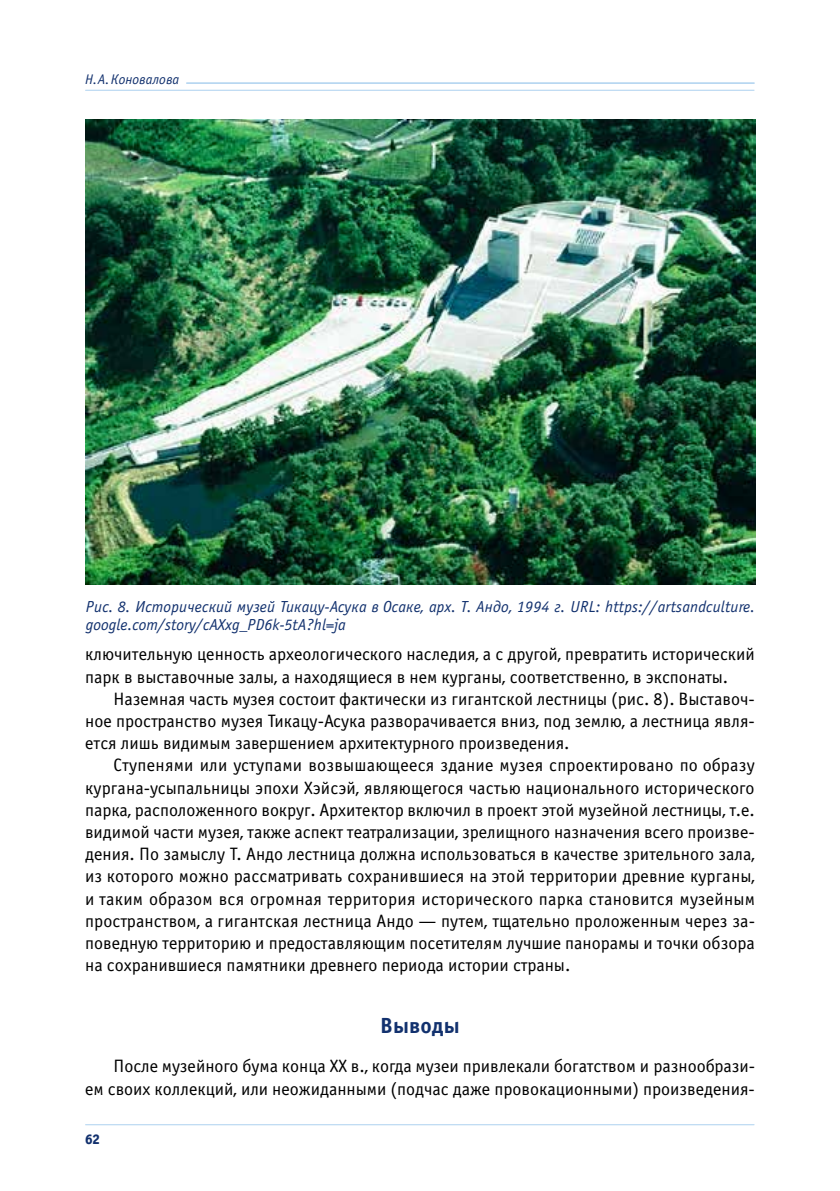
<style>
.page{position:relative;width:840px;height:1191px;background:#fff}
.page>*{position:absolute;margin:0;border:0;box-sizing:border-box;transform-origin:0 0}
.t1{font:700 22px "Officina Sans C";color:#12316e}
.t2{font:18px/22.2px "Officina Sans C";color:#000;text-align:justify}
.t3{font:italic 16px/18px "Officina Sans C";letter-spacing:.01em;color:#12316e}
.t4{font:italic 14px "Officina Sans C";color:#12316e}
.t5{font:14px "Officina Sans Extra Bold C";color:#12316e}
</style>
<div class="page">
<img style="left:85px;top:119px;width:669px;height:465px">
<hr style="left:85px;top:90px;width:668px;height:1px;background:#add1ef">
<hr style="left:187px;top:82px;width:566px;height:2px;background:#add1ef">
<hr style="left:85px;top:1124px;width:668px;height:1px;background:#add1ef">
<p class="t4" style="left:85px;top:72px;width:96px">Н. А.Коновалова</p>
<p class="t3" style="left:86px;top:597px;width:670px">Рис. 8. Исторический музей Тикацу-Асука в Осаке, арх. Т. Андо, 1994 г. URL: https://artsandculture. google.com/story/cAXxg_PD6k-5tA?hl=ja</p>
<p class="t2" style="left:85px;top:643px;width:670px">ключительную ценность археологического наследия, а с другой, превратить исторический парк в выставочные залы, а находящиеся в нем курганы, соответственно, в экспонаты.</p>
<p class="t2" style="left:85px;top:688px;width:670px;text-indent:28px">Наземная часть музея состоит фактически из гигантской лестницы (рис. 8). Выставоч&shy;ное пространство музея Тикацу-Асука разворачивается вниз, под землю, а лестница явля&shy;ется лишь видимым завершением архитектурного произведения.</p>
<p class="t2" style="left:85px;top:754px;width:671px;text-indent:28px">Ступенями или уступами возвышающееся здание музея спроектировано по образу кургана-усыпальницы эпохи Хэйсэй, являющегося частью национального исторического парка, расположенного вокруг. Архитектор включил в проект этой музейной лестницы, т.е. видимой части музея, также аспект театрализации, зрелищного назначения всего произве&shy;дения. По замыслу Т. Андо лестница должна использоваться в качестве зрительного зала, из которого можно рассматривать сохранившиеся на этой территории древние курганы, и таким образом вся огромная территория исторического парка становится музейным пространством, а гигантская лестница Андо — путем, тщательно проложенным через за&shy;поведную территорию и предоставляющим посетителям лучшие панорамы и точки обзора на сохранившиеся памятники древнего периода истории страны.</p>
<p class="t1" style="left:380px;top:1013px;width:81px">Выводы</p>
<p class="t2" style="left:85px;top:1055px;width:671px;text-align:right">После музейного бума конца ХХ в., когда музеи привлекали богатством и разнообрази-<br>ем своих коллекций, или неожиданными (подчас даже провокационными) произведения-</p>
<p class="t5" style="left:85px;top:1130px;width:16px">62</p>
</div>
